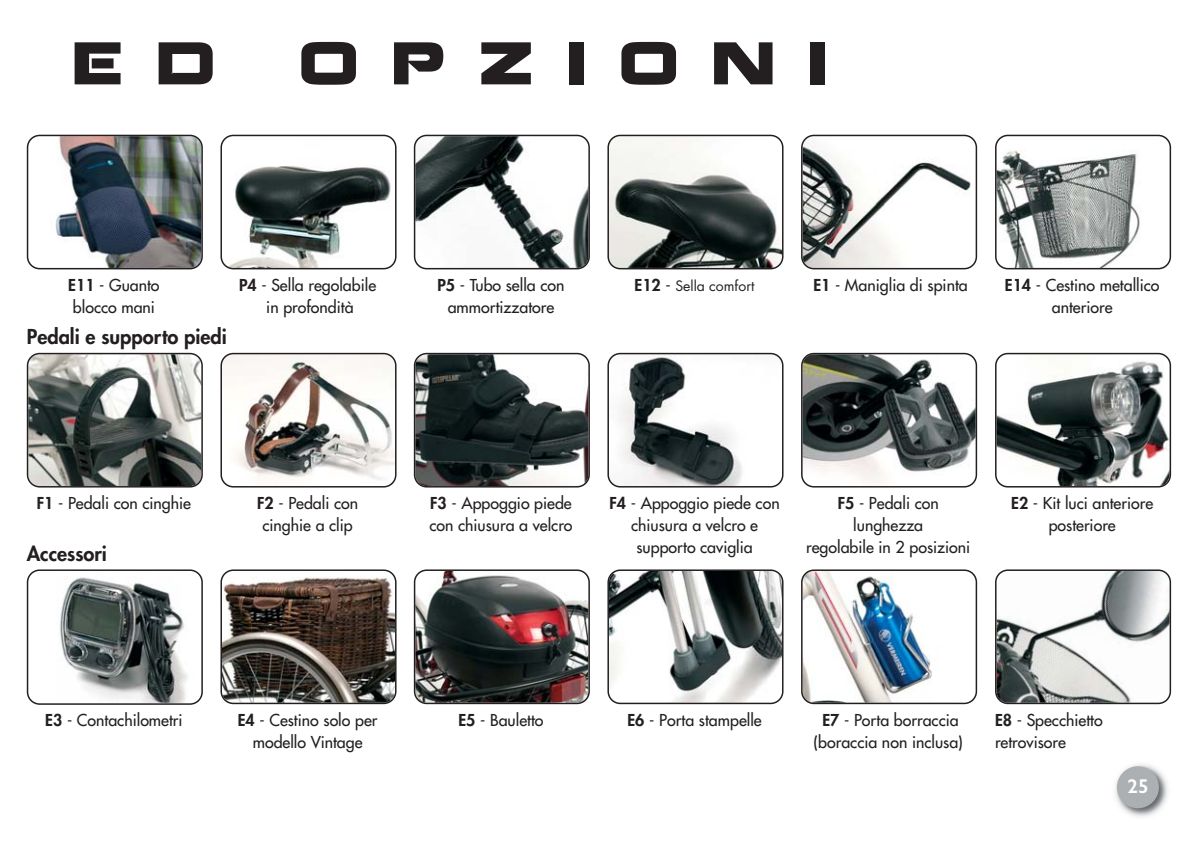
<style>
.page{position:relative;width:1191px;height:842px;background:#fff}
.page>*{position:absolute;margin:0;border:0;box-sizing:border-box;transform-origin:0 0}
.t1{font:59.4px "Coalition";letter-spacing:.6em;color:#231f20}
.t2{font:800 20px "Futura";color:#231f20}
.t3{font:600 20px "Gill Sans";color:#fff}
.t4{font:16px/21.8px "Futura";color:#231f20;text-align:center}
.t5{font:14px "Futura";color:#231f20}
.s1{font-weight:800}
.s2{font-weight:800;font-size:16px}
.s3{font-size:16px}
</style>
<div class="page">
<img style="left:1115px;top:764px;width:53px;height:53px">
<div style="left:1116px;top:766px;width:42px;height:42px;background:#adb0b2;border-radius:50%"></div>
<img style="left:27px;top:135px;width:176px;height:134px">
<svg style="left:220px;top:135px;width:176px;height:134px"></svg>
<svg style="left:414px;top:135px;width:176px;height:134px"></svg>
<svg style="left:607px;top:135px;width:176px;height:134px"></svg>
<svg style="left:801px;top:135px;width:176px;height:134px"></svg>
<svg style="left:995px;top:135px;width:176px;height:134px"></svg>
<svg style="left:27px;top:353px;width:176px;height:134px;background:#797d7a"></svg>
<svg style="left:220px;top:353px;width:176px;height:134px"></svg>
<svg style="left:414px;top:353px;width:176px;height:134px"></svg>
<svg style="left:607px;top:353px;width:176px;height:134px"></svg>
<svg style="left:801px;top:353px;width:176px;height:134px"></svg>
<svg style="left:995px;top:353px;width:176px;height:134px"></svg>
<svg style="left:27px;top:569px;width:176px;height:136px"></svg>
<svg style="left:220px;top:569px;width:176px;height:135px;background:#635a54"></svg>
<img style="left:414px;top:569px;width:176px;height:135px">
<svg style="left:607px;top:569px;width:176px;height:135px"></svg>
<img style="left:801px;top:569px;width:176px;height:135px">
<svg style="left:995px;top:569px;width:176px;height:135px"></svg>
<h1 class="t1" style="left:75px;top:29px;width:142px">E D</h1>
<h1 class="t1" style="left:301px;top:29px;width:527px">OPZIONI</h1>
<p class="t4" style="left:68px;top:275px;width:93px;text-align:left"><span class="s1">E11</span> - Guanto blocco mani</p>
<p class="t4" style="left:239px;top:275px;width:138px"><span class="s1">P4</span> - Sella regolabile in profondità</p>
<p class="t4" style="left:437px;top:275px;width:128px"><span class="s1">P5</span> - Tubo sella con ammortizzatore</p>
<p class="t5" style="left:634px;top:279px;width:122px"><span class="s2">E12</span> <span class="s3">-</span> Sella comfort</p>
<p class="t4" style="left:813px;top:275px;width:156px"><span class="s1">E1</span> - Maniglia di spinta</p>
<p class="t4" style="left:1005px;top:275px;width:156px"><span class="s1">E14</span> - Cestino metallico anteriore</p>
<p class="t2" style="left:27px;top:327px;width:202px">Pedali e supporto piedi</p>
<p class="t4" style="left:37px;top:493px;width:156px"><span class="s1">F1</span> - Pedali con cinghie</p>
<p class="t4" style="left:257px;top:493px;width:103px"><span class="s1">F2</span> - Pedali con cinghie a clip</p>
<p class="t4" style="left:429px;top:493px;width:145px;text-align:left"><span class="s1">F3</span> - Appoggio piede con chiusura a velcro</p>
<p class="t4" style="left:609px;top:493px;width:172px"><span class="s1">F4</span> - Appoggio piede con chiusura a velcro e supporto caviglia</p>
<p class="t4" style="left:806px;top:493px;width:166px"><span class="s1">F5</span> - Pedali con lunghezza<br>regolabile in 2 posizioni</p>
<p class="t4" style="left:1011px;top:493px;width:143px"><span class="s1">E2</span> - Kit luci anteriore posteriore</p>
<p class="t2" style="left:27px;top:544px;width:82px">Accessori</p>
<p class="t4" style="left:45px;top:710px;width:139px"><span class="s1">E3</span> - Contachilometri</p>
<p class="t4" style="left:238px;top:710px;width:141px"><span class="s1">E4</span> - Cestino solo per modello Vintage</p>
<p class="t4" style="left:458px;top:710px;width:86px"><span class="s1">E5</span> - Bauletto</p>
<p class="t4" style="left:627px;top:710px;width:136px"><span class="s1">E6</span> - Porta stampelle</p>
<p class="t4" style="left:813px;top:710px;width:151px"><span class="s1">E7</span> - Porta borraccia (boraccia non inclusa)</p>
<p class="t4" style="left:995px;top:710px;width:109px;text-align:left"><span class="s1">E8</span> - Specchietto retrovisore</p>
<p class="t3" style="left:1127px;top:774px;width:23px">25</p>
</div>
